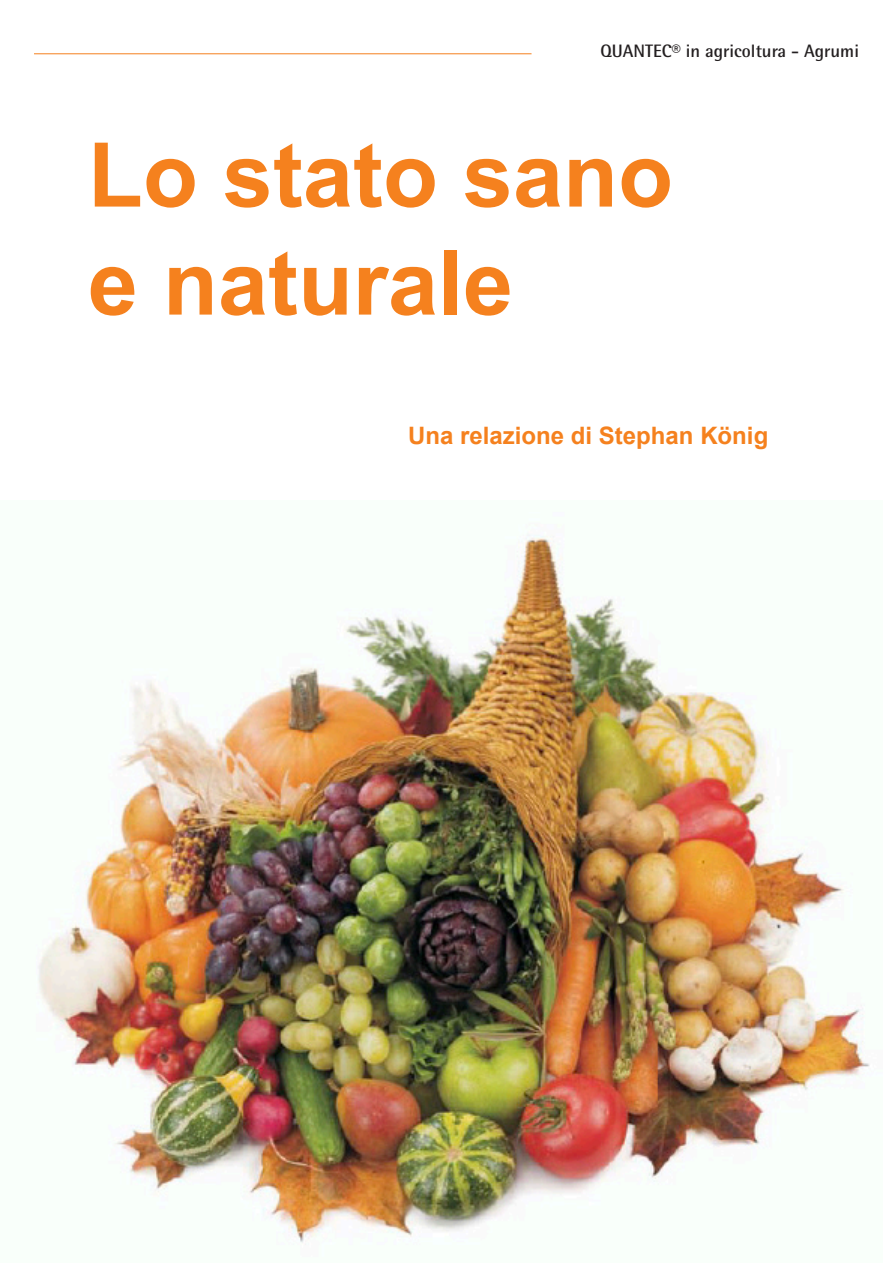
<style>
.page{position:relative;width:893px;height:1263px;background:#fff}
.page>*{position:absolute;margin:0;border:0;box-sizing:border-box;transform-origin:0 0}
.t1{font:700 90px "Arial";color:#f5811e}
.t2{font:700 24px "Arial";color:#f5811e}
.t3{font:700 18px "Rotis Semi Sans Std";color:#231f20}
</style>
<div class="page">
<img style="left:38px;top:525px;width:832px;height:720px">
<hr style="left:34px;top:53px;width:497px;height:1px;background:#f5811e">
<p class="t3" style="left:600px;top:40px;width:260px">QUANTEC® in agricoltura - Agrumi</p>
<p class="t1" style="left:88px;top:116px;width:587px">Lo stato sano</p>
<p class="t1" style="left:88px;top:224px;width:427px">e naturale</p>
<p class="t2" style="left:408px;top:420px;width:362px">Una relazione di Stephan König</p>
</div>
